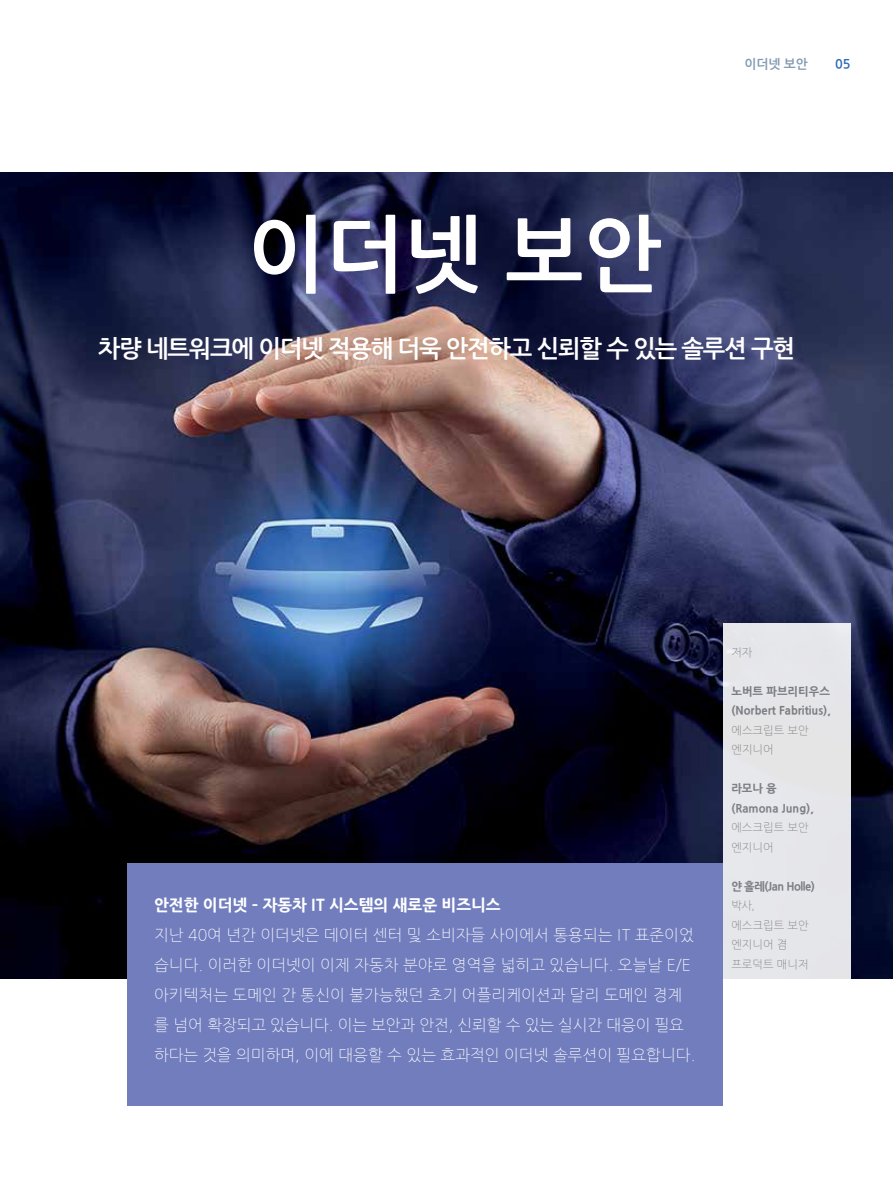
<style>
.page{position:relative;width:893px;height:1191px;background:#fff}
.page>*{position:absolute;margin:0;border:0;box-sizing:border-box;transform-origin:0 0}
.t1{font:83.25px "Nanum Gothic OTF Bold";color:#fff}
.t2{font:24px "Nanum Gothic OTF Bold";letter-spacing:-.05em;color:#fff}
.t3{font:15.75px/30px "Nanum Gothic OTF Light";color:#fff}
.t4{font:700 15.75px "Nanum Gothic OTF Extra";color:#fff}
.t5{font:12.75px "Nanum Gothic OTF Bold";color:#829bb3}
.t6{font:12.75px "Nanum Gothic OTF Bold";color:#2f6ab3}
.t7{font:11.25px/19.5px "Nanum Gothic OTF Light";color:#898b8e}
.t8{font:700 11.25px/19.5px "Nanum Gothic OTF Extra";letter-spacing:.005em;color:#898b8e}
.t9{font:700 11.25px "Nanum Gothic OTF Extra";letter-spacing:-.04em;color:#898b8e}
</style>
<div class="page">
<img style="left:0;top:172px;width:893px;height:806px">
<div style="left:128px;top:863px;width:595px;height:243px;background:#717dbd"></div>
<div style="left:723px;top:623px;width:127px;height:479px;background:linear-gradient(to bottom,#dedee2,#fbfbfc)"></div>
<h1 class="t1" style="left:247px;top:211px;width:416px">이더넷 보안</h1>
<p class="t5" style="left:744px;top:57px;width:65px">이더넷 보안</p>
<p class="t6" style="left:835px;top:57px;width:17px">05</p>
<h2 class="t2" style="left:98px;top:335px;width:699px">차량 네트워크에 이더넷 적용해 더욱 안전하고 신뢰할 수 있는 솔루션 구현</h2>
<p class="t4" style="left:154px;top:895px;width:348px">안전한 이더넷 – 자동차 IT 시스템의 새로운 비즈니스</p>
<p class="t3" style="left:154px;top:920px;width:543px">지난 40여 년간 이더넷은 데이터 센터 및 소비자들 사이에서 통용되는 IT 표준이었 습니다. 이러한 이더넷이 이제 자동차 분야로 영역을 넓히고 있습니다. 오늘날 E/E 아키텍처는 도메인 간 통신이 불가능했던 초기 어플리케이션과 달리 도메인 경계 를 넘어 확장되고 있습니다. 이는 보안과 안전, 신뢰할 수 있는 실시간 대응이 필요 하다는 것을 의미하며, 이에 대응할 수 있는 효과적인 이더넷 솔루션이 필요합니다.</p>
<p class="t7" style="left:731px;top:642px;width:23px">저자</p>
<p class="t8" style="left:731px;top:681px;width:101px">노버트 파브리티우스 (Norbert Fabritius),</p>
<p class="t7" style="left:731px;top:720px;width:79px">에스크립트 보안 엔지니어</p>
<p class="t8" style="left:731px;top:778px;width:84px">라모나 융 (Ramona Jung),</p>
<p class="t7" style="left:731px;top:818px;width:79px">에스크립트 보안 엔지니어</p>
<p class="t9" style="left:731px;top:879px;width:85px">얀 홀레(Jan Holle)</p>
<p class="t7" style="left:731px;top:896px;width:79px">박사, 에스크립트 보안 엔지니어 겸 프로덕트 매니저</p>
</div>
